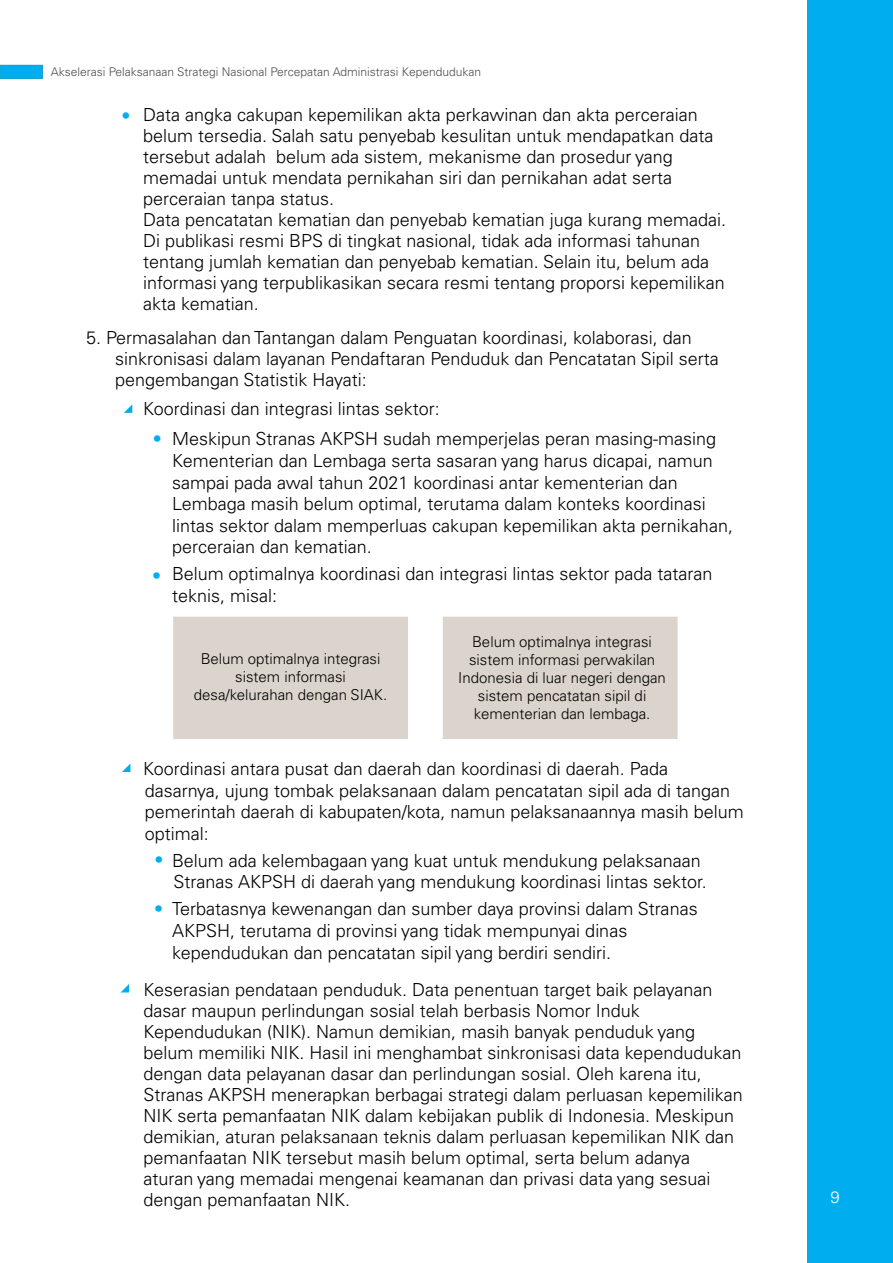
<style>
.page{position:relative;width:893px;height:1263px;background:#fff}
.page>*{position:absolute;margin:0;border:0;box-sizing:border-box;transform-origin:0 0}
.t1{font:300 18px/21px "Univers LT Pro 45";color:#000}
.t2{font:300 18px "Univers LT Pro 45";color:#00aeef}
.t3{font:300 16.5px "Univers LT Pro 45";color:#fff}
.t4{font:300 15px/18px "Univers LT Pro 45";color:#000;text-align:center}
.t5{font:300 12px "Univers LT Pro 45";color:#4d4d4d}
</style>
<div class="page">
<div style="left:808px;top:0;width:85px;height:1263px;background:#00adee"></div>
<div style="left:173px;top:617px;width:235px;height:122px;background:#d7d0c8"></div>
<div style="left:443px;top:617px;width:235px;height:122px;background:#d7d0c8"></div>
<svg style="left:124px;top:405px;width:8px;height:8px"></svg>
<svg style="left:122px;top:764px;width:8px;height:8px"></svg>
<svg style="left:121px;top:984px;width:8px;height:8px"></svg>
<div style="left:0;top:65px;width:43px;height:14px;background:#00adee"></div>
<div style="left:0;top:65px;width:43px;height:14px;border:1px solid #1ca3c8"></div>
<p class="t5" style="left:51px;top:65px;width:432px">Akselerasi Pelaksanaan Strategi Nasional Percepatan Administrasi Kependudukan</p>
<p class="t1" style="left:143px;top:104px;width:584px">Data angka cakupan kepemilikan akta perkawinan dan akta perceraian belum tersedia. Salah satu penyebab kesulitan untuk mendapatkan data tersebut adalah belum ada sistem, mekanisme dan prosedur yang memadai untuk mendata pernikahan siri dan pernikahan adat serta perceraian tanpa status.<br>Data pencatatan kematian dan penyebab kematian juga kurang memadai.<br>Di publikasi resmi BPS di tingkat nasional, tidak ada informasi tahunan tentang jumlah kematian dan penyebab kematian. Selain itu, belum ada informasi yang terpublikasikan secara resmi tentang proporsi kepemilikan akta kematian.</p>
<p class="t1" style="left:115px;top:327px;width:605px;text-indent:-29px">5. Permasalahan dan Tantangan dalam Penguatan koordinasi, kolaborasi, dan sinkronisasi dalam layanan Pendaftaran Penduduk dan Pencatatan Sipil serta pengembangan Statistik Hayati:</p>
<p class="t2" style="left:121px;top:105px;width:10px">•</p>
<p class="t1" style="left:172px;top:394px;width:545px;line-height:30px;text-indent:-29px">Koordinasi dan integrasi lintas sektor:<br>Meskipun Stranas AKPSH sudah memperjelas peran masing-masing</p>
<p class="t1" style="left:172px;top:450px;width:562px;line-height:21.6px">Kementerian dan Lembaga serta sasaran yang harus dicapai, namun sampai pada awal tahun 2021 koordinasi antar kementerian dan Lembaga masih belum optimal, terutama dalam konteks koordinasi lintas sektor dalam memperluas cakupan kepemilikan akta pernikahan, perceraian dan kematian.</p>
<p class="t1" style="left:172px;top:563px;width:542px;line-height:21.6px">Belum optimalnya koordinasi dan integrasi lintas sektor pada tataran teknis, misal:</p>
<p class="t2" style="left:153px;top:427px;width:10px">•</p>
<p class="t2" style="left:152px;top:565px;width:10px">•</p>
<p class="t4" style="left:194px;top:649px;width:195px">Belum optimalnya integrasi sistem informasi desa/kelurahan dengan SIAK.</p>
<p class="t4" style="left:458px;top:632px;width:209px">Belum optimalnya integrasi sistem informasi perwakilan<br>Indonesia di luar negeri dengan sistem pencatatan sipil di kementerian dan lembaga.</p>
<p class="t1" style="left:143px;top:758px;width:602px;line-height:21.6px">Koordinasi antara pusat dan daerah dan koordinasi di daerah. Pada dasarnya, ujung tombak pelaksanaan dalam pencatatan sipil ada di tangan pemerintah daerah di kabupaten/kota, namun pelaksanaannya masih belum optimal:</p>
<p class="t1" style="left:172px;top:849px;width:536px;line-height:21.6px">Belum ada kelembagaan yang kuat untuk mendukung pelaksanaan<br>Stranas AKPSH di daerah yang mendukung koordinasi lintas sektor.</p>
<p class="t1" style="left:172px;top:898px;width:527px;line-height:21.6px">Terbatasnya kewenangan dan sumber daya provinsi dalam Stranas<br>AKPSH, terutama di provinsi yang tidak mempunyai dinas kependudukan dan pencatatan sipil yang berdiri sendiri.</p>
<p class="t2" style="left:154px;top:849px;width:10px">•</p>
<p class="t2" style="left:154px;top:898px;width:10px">•</p>
<p class="t1" style="left:144px;top:979px;width:601px">Keserasian pendataan penduduk. Data penentuan target baik pelayanan dasar maupun perlindungan sosial telah berbasis Nomor Induk Kependudukan (NIK). Namun demikian, masih banyak penduduk yang belum memiliki NIK. Hasil ini menghambat sinkronisasi data kependudukan dengan data pelayanan dasar dan perlindungan sosial. Oleh karena itu, Stranas AKPSH menerapkan berbagai strategi dalam perluasan kepemilikan NIK serta pemanfaatan NIK dalam kebijakan publik di Indonesia. Meskipun demikian, aturan pelaksanaan teknis dalam perluasan kepemilikan NIK dan pemanfaatan NIK tersebut masih belum optimal, serta belum adanya aturan yang memadai mengenai keamanan dan privasi data yang sesuai dengan pemanfaatan NIK.</p>
<p class="t3" style="left:831px;top:1187px;width:11px">9</p>
</div>
